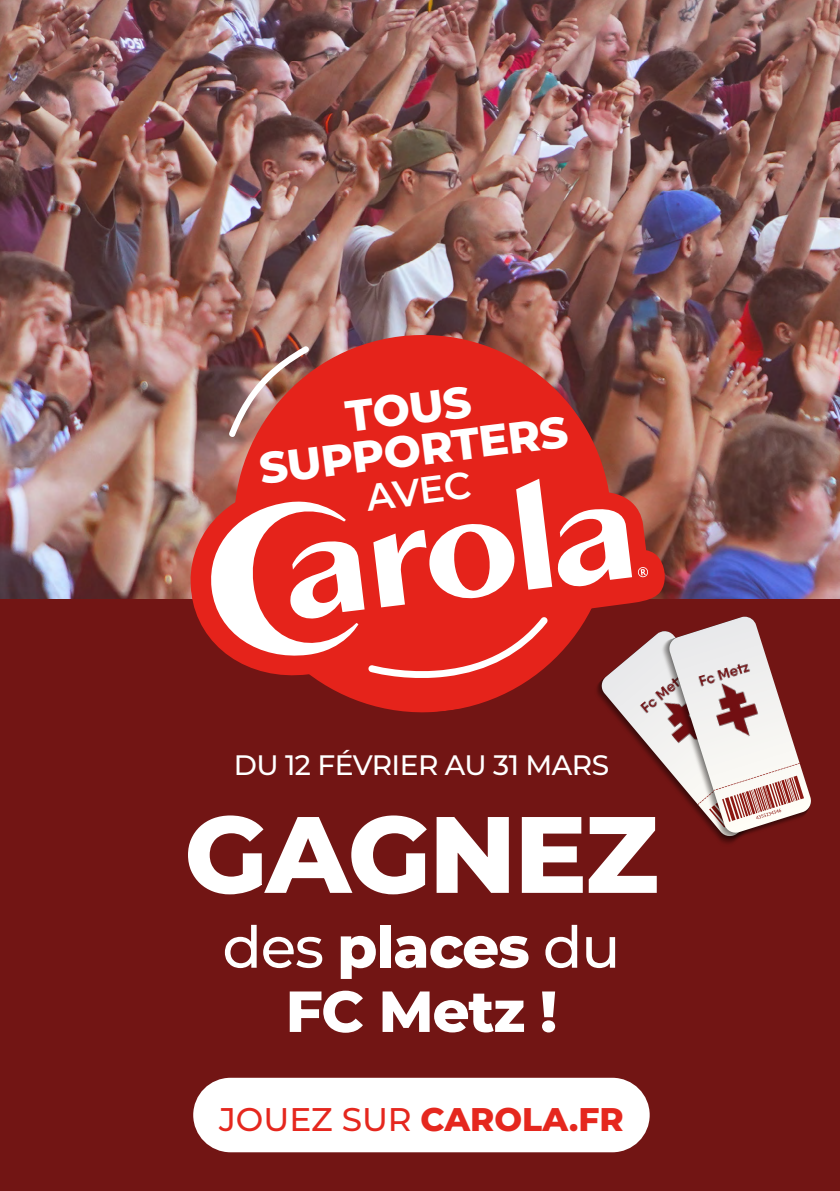
<style>
.page{position:relative;width:840px;height:1191px;background:#fff}
.page>*{position:absolute;margin:0;border:0;box-sizing:border-box;transform-origin:0 0}
.t1{font:800 108.4px "Montserrat";letter-spacing:-.02em;color:#fff}
.t2{font:800 57.8px/64.2px "Montserrat";letter-spacing:-.02em;color:#fff;text-align:center}
.t3{font:800 43.8px/41.6px "Montserrat";color:#fff;text-align:center}
.t4{font:600 37.6px "Montserrat";color:#fff}
.t5{font:800 32.8px "Montserrat";color:#e5271e}
.t6{font:500 28px "Montserrat";letter-spacing:-.02em;color:#fff}
.s1{font-weight:500}
</style>
<div class="page">
<img style="left:0;top:0;width:839px;height:600px">
<div style="left:0;top:600px;width:839px;height:591px;background:#721514"></div>
<svg style="left:223px;top:324px;width:399px;height:136px;background:#c2362e"></svg>
<svg style="left:185px;top:460px;width:481px;height:172px;background:#cd3d35"></svg>
<img style="left:228px;top:346px;width:81px;height:93px">
<div style="left:193px;top:1077px;width:456px;height:75px;background:#fff;border-radius:37px"></div>
<svg style="left:206px;top:479px;width:605px;height:365px"></svg>
<img style="left:687px;top:658px;width:92px;height:90px">
<h3 class="t3" style="left:251px;top:404px;width:312px;rotate:-7deg">TOUS<br>SUPPORTERS</h3>
<h3 class="t4" style="left:363px;top:471px;width:107px;rotate:-7deg">AVEC</h3>
<p class="t6" style="left:233px;top:746px;width:377px">DU 12 FÉVRIER AU 31 MARS</p>
<h1 class="t1" style="left:184px;top:782px;width:475px">GAGNEZ</h1>
<h2 class="t2" style="left:222px;top:913px;width:399px"><span class="s1">des</span> places <span class="s1">du<br></span>FC Metz !</h2>
<p class="t5" style="left:219px;top:1097px;width:406px"><span class="s1">JOUEZ SUR</span> CAROLA.FR</p>
</div>
